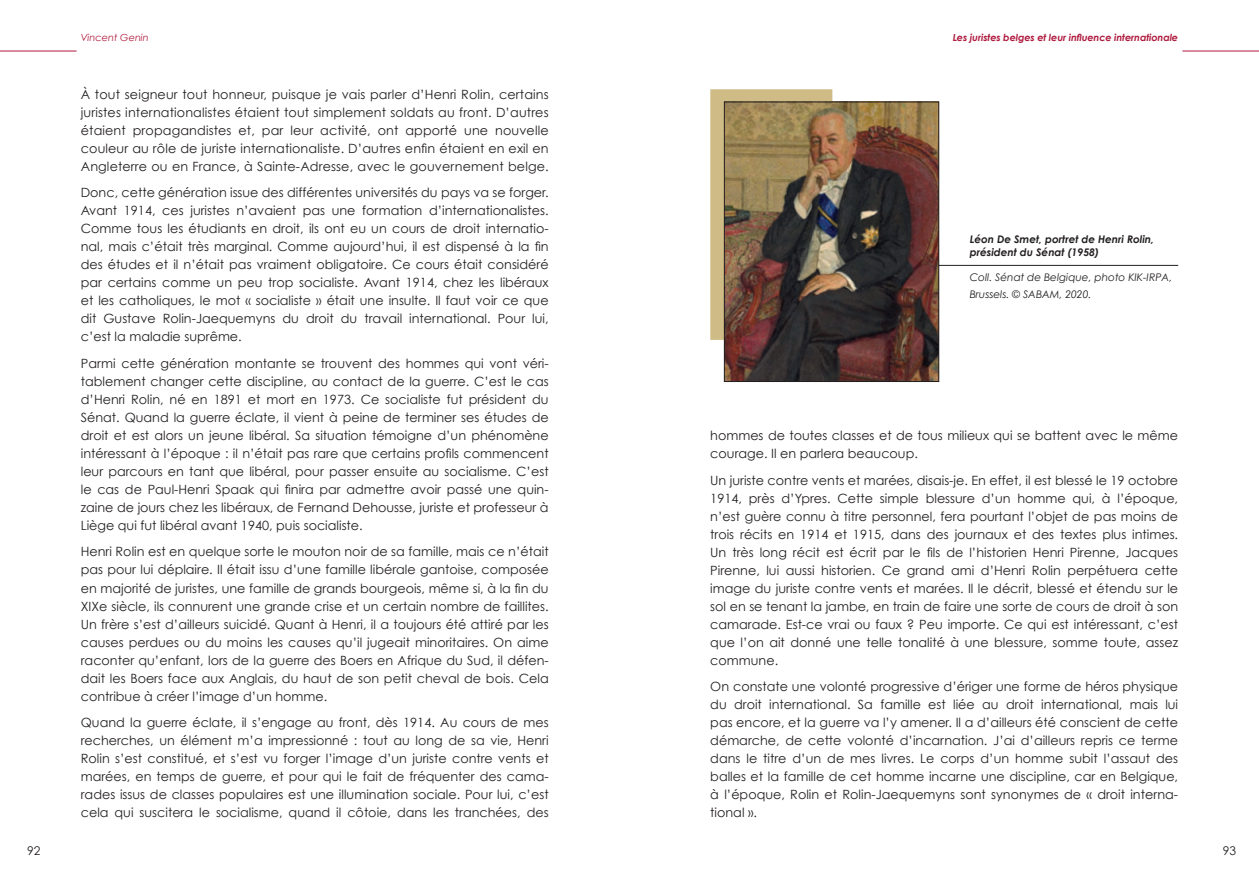
<style>
.page{position:relative;width:1259px;height:893px;background:#fff}
.page>*{position:absolute;margin:0;border:0;box-sizing:border-box;transform-origin:0 0}
.t1{font:12.75px/18px "Century Gothic";color:#231f20;text-align:justify}
.t2{font:12px "Century Gothic";color:#231f20}
.t3{font:italic 10.5px/16.5px "Century Gothic";color:#231f20}
.t4{font:italic 700 10.5px/12.6px "Century Gothic";color:#231f20}
.t5{font:italic 700 9.75px "Century Gothic";letter-spacing:-.01em;color:#af1b3e}
.t6{font:italic 9.75px "Century Gothic";color:#af1b3e}
</style>
<div class="page">
<hr style="left:1182px;top:51px;width:77px;height:1px;background:#af1b3e">
<hr style="left:0;top:51px;width:77px;height:1px;background:#af1b3e">
<hr style="left:922px;top:265px;width:256px;height:1px;background:#231f20">
<svg style="left:710px;top:89px;width:122px;height:251px;background:#ccb986"></svg>
<img style="left:726px;top:104px;width:211px;height:276px">
<div style="left:724px;top:102px;width:215px;height:280px;border:1px solid #231f20"></div>
<p class="t6" style="left:81px;top:32px;width:70px">Vincent Genin</p>
<p class="t5" style="left:952px;top:32px;width:227px">Les juristes belges et leur influence internationale</p>
<p class="t1" style="left:81px;top:85px;width:469px">À tout seigneur tout honneur, puisque je vais parler d’Henri Rolin, certains juristes internationalistes étaient tout simplement soldats au front. D’autres étaient propagandistes et, par leur activité, ont apporté une nouvelle couleur au rôle de juriste internationaliste. D’autres enfin étaient en exil en Angleterre ou en France, à Sainte-Adresse, avec le gouvernement belge.</p>
<p class="t1" style="left:81px;top:184px;width:469px">Donc, cette génération issue des différentes universités du pays va se forger.<br>Avant 1914, ces juristes n’avaient pas une formation d’internationalistes.<br>Comme tous les étudiants en droit, ils ont eu un cours de droit internatio&shy;nal, mais c’était très marginal. Comme aujourd’hui, il est dispensé à la fin des études et il n’était pas vraiment obligatoire. Ce cours était considéré par certains comme un peu trop socialiste. Avant 1914, chez les libéraux et les catholiques, le mot « socialiste » était une insulte. Il faut voir ce que dit Gustave Rolin-Jaequemyns du droit du travail international. Pour lui, c’est la maladie suprême.</p>
<p class="t1" style="left:81px;top:354px;width:469px">Parmi cette génération montante se trouvent des hommes qui vont véri&shy;tablement changer cette discipline, au contact de la guerre. C’est le cas d’Henri Rolin, né en 1891 et mort en 1973. Ce socialiste fut président du Sénat. Quand la guerre éclate, il vient à peine de terminer ses études de droit et est alors un jeune libéral. Sa situation témoigne d’un phénomène intéressant à l’époque : il n’était pas rare que certains profils commencent leur parcours en tant que libéral, pour passer ensuite au socialisme. C’est le cas de Paul-Henri Spaak qui finira par admettre avoir passé une quin&shy;zaine de jours chez les libéraux, de Fernand Dehousse, juriste et professeur à Liège qui fut libéral avant 1940, puis socialiste.</p>
<p class="t1" style="left:81px;top:543px;width:469px">Henri Rolin est en quelque sorte le mouton noir de sa famille, mais ce n’était pas pour lui déplaire. Il était issu d’une famille libérale gantoise, composée en majorité de juristes, une famille de grands bourgeois, même si, à la fin du XIXe siècle, ils connurent une grande crise et un certain nombre de faillites.<br>Un frère s’est d’ailleurs suicidé. Quant à Henri, il a toujours été attiré par les causes perdues ou du moins les causes qu’il jugeait minoritaires. On aime raconter qu’enfant, lors de la guerre des Boers en Afrique du Sud, il défen&shy;dait les Boers face aux Anglais, du haut de son petit cheval de bois. Cela contribue à créer l’image d’un homme.</p>
<p class="t1" style="left:81px;top:713px;width:469px">Quand la guerre éclate, il s’engage au front, dès 1914. Au cours de mes recherches, un élément m’a impressionné : tout au long de sa vie, Henri Rolin s’est constitué, et s’est vu forger l’image d’un juriste contre vents et marées, en temps de guerre, et pour qui le fait de fréquenter des cama&shy;rades issus de classes populaires est une illumination sociale. Pour lui, c’est cela qui suscitera le socialisme, quand il côtoie, dans les tranchées, des</p>
<p class="t4" style="left:969px;top:233px;width:186px">Léon De Smet, portret de Henri Rolin, président du Sénat (1958)</p>
<p class="t3" style="left:969px;top:269px;width:204px">Coll. Sénat de Belgique, photo KIK-IRPA,<br>Brussels. © SABAM, 2020.</p>
<p class="t1" style="left:710px;top:426px;width:469px">hommes de toutes classes et de tous milieux qui se battent avec le même courage. Il en parlera beaucoup.</p>
<p class="t1" style="left:710px;top:471px;width:469px">Un juriste contre vents et marées, disais-je. En effet, il est blessé le 19 octobre 1914, près d’Ypres. Cette simple blessure d’un homme qui, à l’époque, n’est guère connu à titre personnel, fera pourtant l’objet de pas moins de trois récits en 1914 et 1915, dans des journaux et des textes plus intimes.<br>Un très long récit est écrit par le fils de l’historien Henri Pirenne, Jacques Pirenne, lui aussi historien. Ce grand ami d’Henri Rolin perpétuera cette image du juriste contre vents et marées. Il le décrit, blessé et étendu sur le sol en se tenant la jambe, en train de faire une sorte de cours de droit à son camarade. Est-ce vrai ou faux ? Peu importe. Ce qui est intéressant, c’est que l’on ait donné une telle tonalité à une blessure, somme toute, assez commune.</p>
<p class="t1" style="left:710px;top:677px;width:469px">On constate une volonté progressive d’ériger une forme de héros physique du droit international. Sa famille est liée au droit international, mais lui pas encore, et la guerre va l’y amener. Il a d’ailleurs été conscient de cette démarche, de cette volonté d’incarnation. J’ai d’ailleurs repris ce terme dans le titre d’un de mes livres. Le corps d’un homme subit l’assaut des balles et la famille de cet homme incarne une discipline, car en Belgique, à l’époque, Rolin et Rolin-Jaequemyns sont synonymes de « droit interna&shy;tional ».</p>
<p class="t2" style="left:27px;top:843px;width:15px">92</p>
<p class="t2" style="left:1222px;top:843px;width:15px">93</p>
</div>
